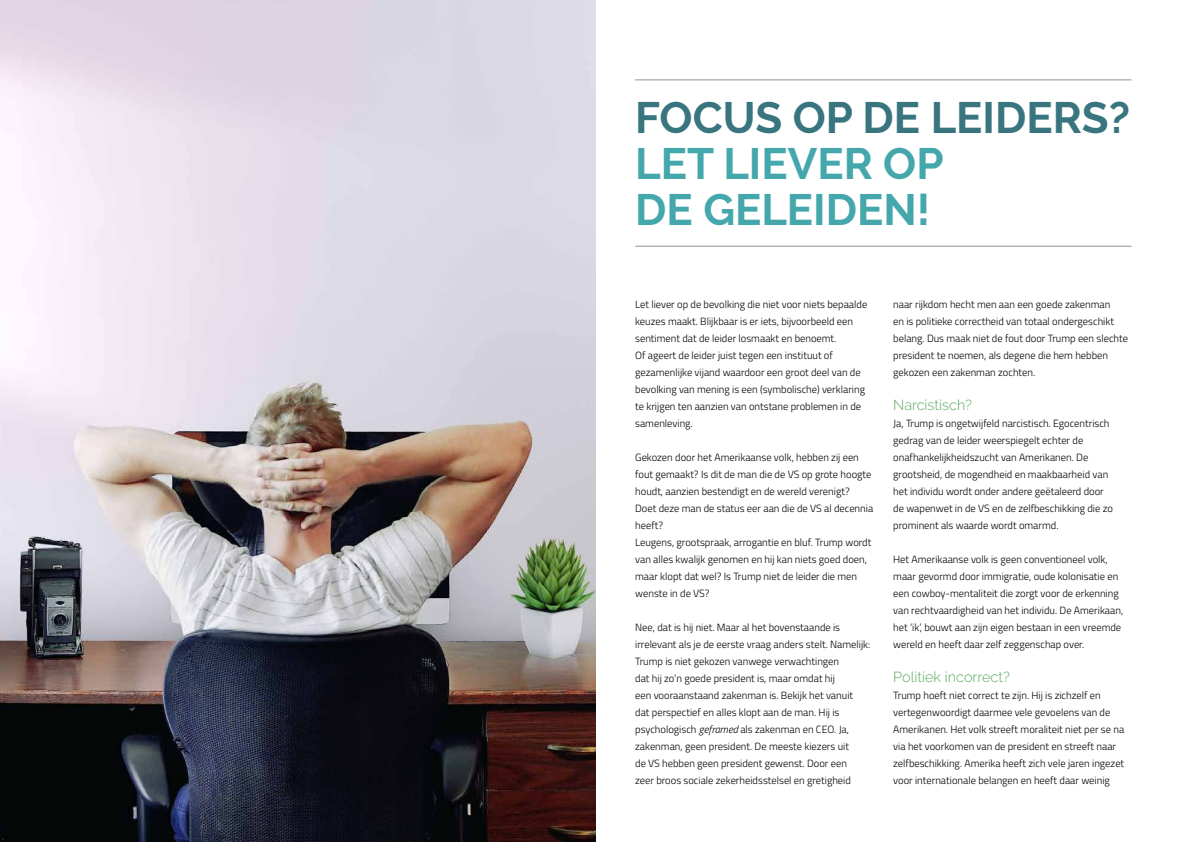
<style>
.page{position:relative;width:1191px;height:842px;background:#fff}
.page>*{position:absolute;margin:0;border:0;box-sizing:border-box;transform-origin:0 0}
.t1{font:700 43.8px/46px "Raleway";color:#44a7ab}
.t2{font:700 43.8px "Raleway";color:#39757f}
.t3{font:300 14.5px "Raleway";color:#5aaa5d}
.t4{font:300 10.5px/17px "Titillium Web";color:#000}
.s1{font-style:italic}
</style>
<div class="page">
<img style="left:0;top:0;width:595px;height:842px">
<hr style="left:635px;top:79px;width:496px;height:1px;background:#939393">
<hr style="left:635px;top:246px;width:496px;height:1px;background:#939393">
<h1 class="t2" style="left:635px;top:92px;width:496px">FOCUS OP DE LEIDERS?</h1>
<h1 class="t1" style="left:635px;top:141px;width:310px">LET LIEVER OP<br>DE GELEIDEN!</h1>
<p class="t4" style="left:635px;top:295px;width:234px">Let liever op de bevolking die niet voor niets bepaalde keuzes maakt. Blijkbaar is er iets, bijvoorbeeld een sentiment dat de leider losmaakt en benoemt.<br>Of ageert de leider juist tegen een instituut of gezamenlijke vijand waardoor een groot deel van de bevolking van mening is een (symbolische) verklaring te krijgen ten aanzien van ontstane problemen in de samenleving.</p>
<p class="t4" style="left:635px;top:448px;width:239px">Gekozen door het Amerikaanse volk, hebben zij een fout gemaakt? Is dit de man die de VS op grote hoogte houdt, aanzien bestendigt en de wereld verenigt?<br>Doet deze man de status eer aan die de VS al decennia heeft?<br>Leugens, grootspraak, arrogantie en bluf. Trump wordt van alles kwalijk genomen en hij kan niets goed doen, maar klopt dat wel? Is Trump niet de leider die men wenste in de VS?</p>
<p class="t4" style="left:635px;top:618px;width:237px">Nee, dat is hij niet. Maar al het bovenstaande is irrelevant als je de eerste vraag anders stelt. Namelijk:<br>Trump is niet gekozen vanwege verwachtingen<br>dat hij zo’n goede president is, maar omdat hij<br>een vooraanstaand zakenman is. Bekijk het vanuit<br>dat perspectief en alles klopt aan de man. Hij is psychologisch <span class="s1">geframed</span> als zakenman en CEO. Ja, zakenman, geen president. De meeste kiezers uit<br>de VS hebben geen president gewenst. Door een<br>zeer broos sociale zekerheidsstelsel en gretigheid</p>
<p class="t4" style="left:893px;top:295px;width:236px">naar rijkdom hecht men aan een goede zakenman<br>en is politieke correctheid van totaal ondergeschikt belang. Dus maak niet de fout door Trump een slechte president te noemen, als degene die hem hebben gekozen een zakenman zochten.</p>
<h2 class="t3" style="left:893px;top:396px;width:80px">Narcistisch?</h2>
<p class="t4" style="left:893px;top:414px;width:221px">Ja, Trump is ongetwijfeld narcistisch. Egocentrisch gedrag van de leider weerspiegelt echter de onafhankelijkheidszucht van Amerikanen. De grootsheid, de mogendheid en maakbaarheid van het individu wordt onder andere geëtaleerd door de wapenwet in de VS en de zelfbeschikking die zo prominent als waarde wordt omarmd.</p>
<p class="t4" style="left:893px;top:550px;width:231px">Het Amerikaanse volk is geen conventioneel volk, maar gevormd door immigratie, oude kolonisatie en een cowboy-mentaliteit die zorgt voor de erkenning van rechtvaardigheid van het individu. De Amerikaan, het ‘ik’, bouwt aan zijn eigen bestaan in een vreemde wereld en heeft daar zelf zeggenschap over.</p>
<h2 class="t3" style="left:893px;top:668px;width:118px">Politiek incorrect?</h2>
<p class="t4" style="left:893px;top:686px;width:232px">Trump hoeft niet correct te zijn. Hij is zichzelf en vertegenwoordigt daarmee vele gevoelens van de Amerikanen. Het volk streeft moraliteit niet per se na via het voorkomen van de president en streeft naar zelfbeschikking. Amerika heeft zich vele jaren ingezet voor internationale belangen en heeft daar weinig</p>
</div>
